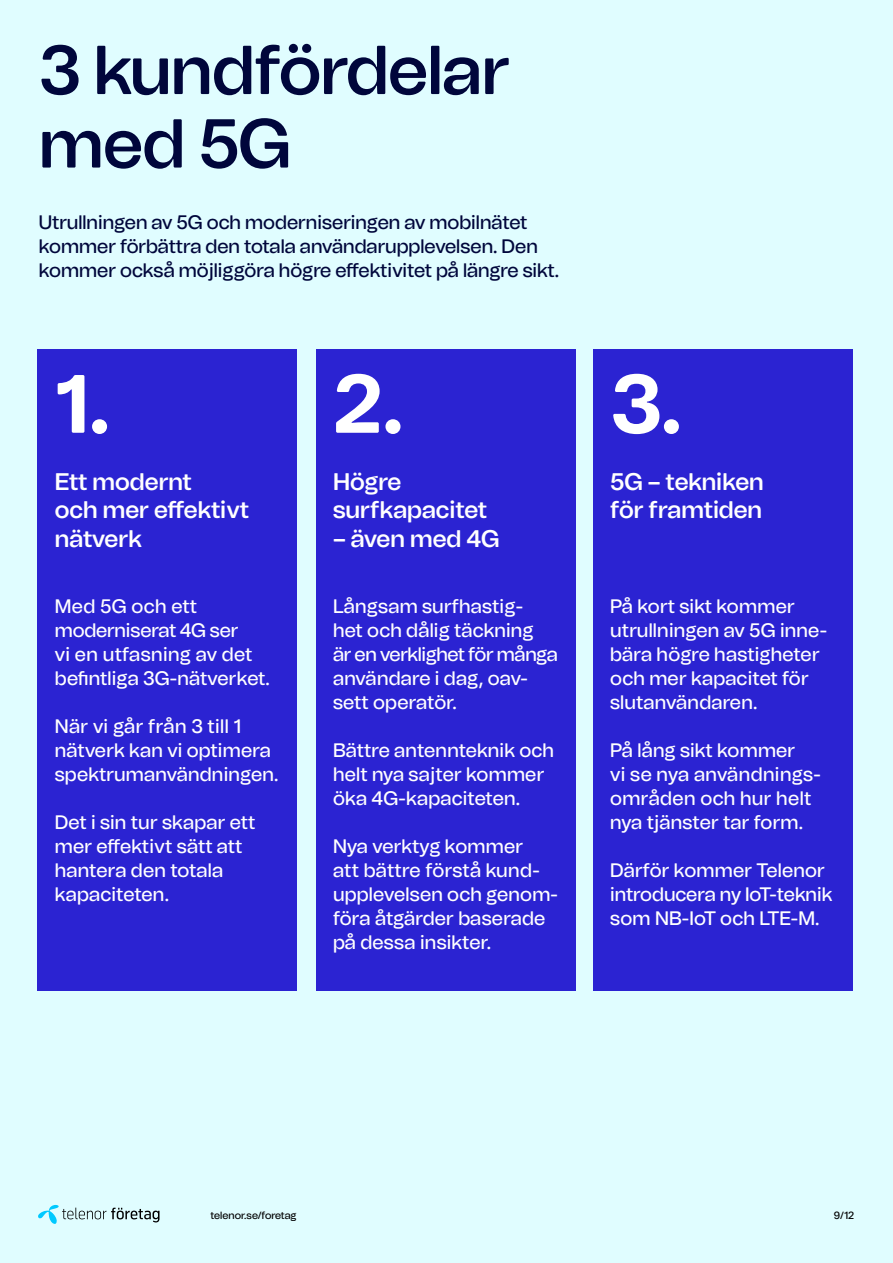
<style>
.page{position:relative;width:893px;height:1263px;background:#e0fdff}
.page>*{position:absolute;margin:0;border:0;box-sizing:border-box;transform-origin:0 0}
.t1{font:700 82.5px "Telenor Evolution";color:#fff}
.t2{font:500 69px/73.5px "Telenor Evolution";letter-spacing:-.01em;color:#00063b}
.t3{font:500 24px/28.5px "Telenor Evolution";color:#fff}
.t4{font:19.5px/24px "Telenor Evolution";letter-spacing:.01em;color:#fff}
.t5{font:19.5px/24px "Telenor Evolution";color:#00063b}
.t6{font:10.5px "Telenor Evolution";color:#000}
</style>
<div class="page">
<div style="left:38px;top:350px;width:259px;height:641px;background:#2b23d2"></div>
<div style="left:316px;top:350px;width:259px;height:641px;background:#2b23d2"></div>
<div style="left:593px;top:350px;width:259px;height:641px;background:#2b23d2"></div>
<svg style="left:38px;top:1205px;width:122px;height:19px"></svg>
<h2 class="t2" style="left:39px;top:35px;width:473px">3 kundfördelar med 5G</h2>
<p class="t5" style="left:39px;top:211px;width:522px">Utrullningen av 5G och moderniseringen av mobilnätet kommer förbättra den totala användarupplevelsen. Den kommer också möjliggöra högre effektivitet på längre sikt.</p>
<h1 class="t1" style="left:55px;top:354px;width:57px">1.</h1>
<p class="t3" style="left:55px;top:468px;width:196px">Ett modernt<br>och mer effektivt nätverk</p>
<p class="t4" style="left:55px;top:594px;width:217px">Med 5G och ett moderniserat 4G ser<br>vi en utfasning av det befintliga 3G-nätverket.</p>
<p class="t4" style="left:55px;top:714px;width:225px">När vi går från 3 till 1 nätverk kan vi optimera spektrumanvändningen.</p>
<p class="t4" style="left:55px;top:810px;width:202px">Det i sin tur skapar ett mer effektivt sätt att hantera den totala kapaciteten.</p>
<h1 class="t1" style="left:333px;top:354px;width:72px">2.</h1>
<p class="t3" style="left:333px;top:468px;width:155px">Högre surfkapacitet</p>
<p class="t3" style="left:333px;top:525px;width:168px">– även med 4G</p>
<p class="t4" style="left:333px;top:594px;width:226px">Långsam surfhastig-<br>het och dålig täckning<br>är en verklighet för många användare i dag, oav&shy;sett operatör.</p>
<p class="t4" style="left:333px;top:738px;width:223px">Bättre antennteknik och helt nya sajter kommer öka 4G-kapaciteten.</p>
<p class="t4" style="left:333px;top:834px;width:226px">Nya verktyg kommer<br>att bättre förstå kund&shy;upplevelsen och genom&shy;föra åtgärder baserade på dessa insikter.</p>
<h1 class="t1" style="left:610px;top:354px;width:73px">3.</h1>
<p class="t3" style="left:610px;top:468px;width:155px">5G – tekniken för framtiden</p>
<p class="t4" style="left:610px;top:594px;width:218px">På kort sikt kommer utrullningen av 5G inne&shy;bära högre hastigheter och mer kapacitet för slutanvändaren.</p>
<p class="t4" style="left:610px;top:738px;width:212px">På lång sikt kommer<br>vi se nya användnings&shy;områden och hur helt nya tjänster tar form.</p>
<p class="t4" style="left:610px;top:858px;width:224px">Därför kommer Telenor introducera ny IoT-teknik som NB-IoT och LTE-M.</p>
<p class="t6" style="left:210px;top:1208px;width:88px">telenor.se/foretag</p>
<p class="t6" style="left:834px;top:1208px;width:22px">9/12</p>
</div>
